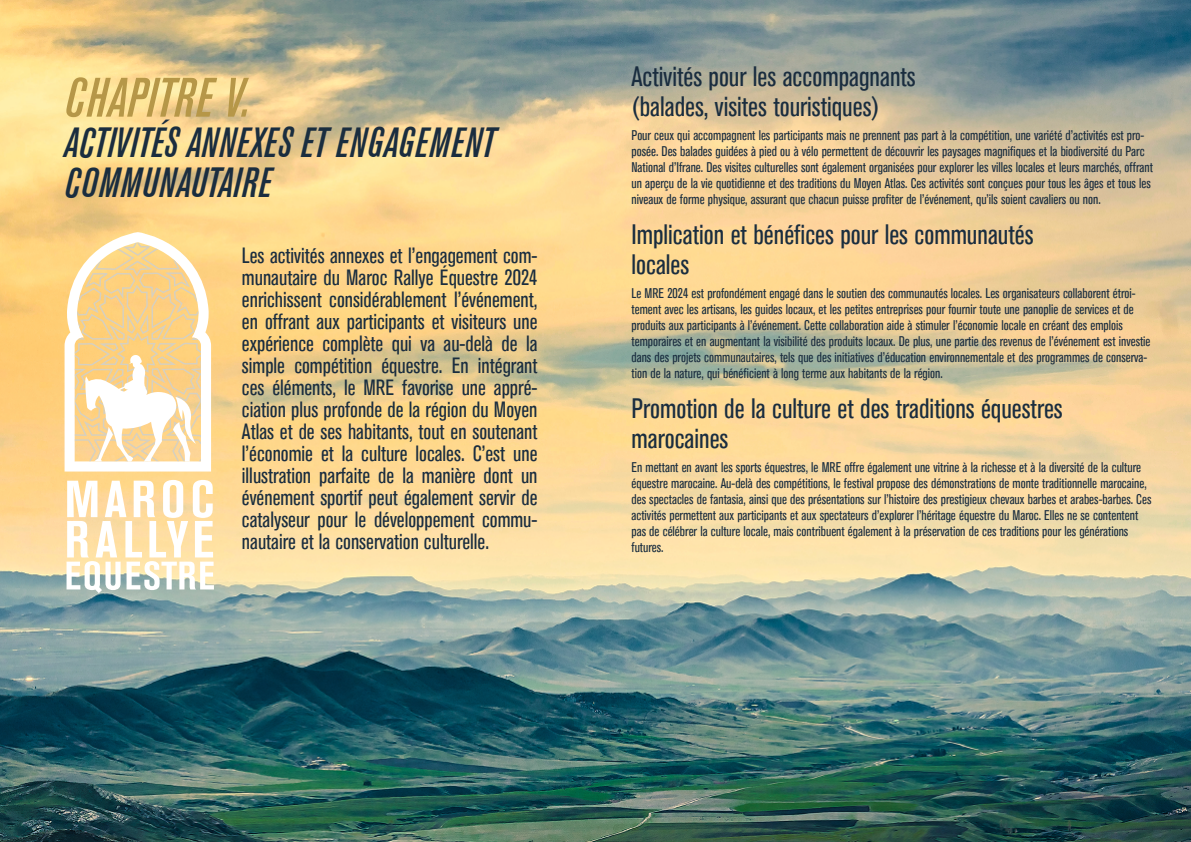
<style>
.page{position:relative;width:1191px;height:842px;background:#fff}
.page>*{position:absolute;margin:0;border:0;box-sizing:border-box;transform-origin:0 0}
.t1{font:italic 500 55px "Akzidenz Grot Con BQ";letter-spacing:.01em;color:#b69748}
.t2{font:italic 500 42px/40px "Akzidenz Grot Con BQ";letter-spacing:.02em;color:#1a2d3f}
.t3{font:condensed 28px/30px "Akzidenz Grotesk BE";color:#1a2d3f}
.t4{font:condensed 22px/22px "Akzidenz Grotesk BE";color:#1a2d3f;text-align:justify}
.t5{font:condensed 14px/16px "Akzidenz Grotesk BE";color:#1a2d3f}
</style>
<div class="page">
<img style="left:0;top:0;width:1191px;height:842px">
<svg style="left:67px;top:480px;width:147px;height:113px"></svg>
<svg style="left:65px;top:232px;width:146px;height:239px"></svg>
<h1 class="t1" style="left:65px;top:66px;width:187px">CHAPITRE V.</h1>
<h2 class="t2" style="left:65px;top:123px;width:432px">ACTIVITÉS ANNEXES ET ENGAGEMENT<br>COMMUNAUTAIRE</h2>
<p class="t4" style="left:242px;top:245px;width:297px">Les activités annexes et l’engagement com&shy;munautaire du Maroc Rallye Équestre 2024 enrichissent considérablement l’événement, en offrant aux participants et visiteurs une expérience complète qui va au-delà de la simple compétition équestre. En intégrant ces éléments, le MRE favorise une appré&shy;ciation plus profonde de la région du Moyen Atlas et de ses habitants, tout en soutenant l’économie et la culture locales. C’est une illustration parfaite de la manière dont un événement sportif peut également servir de catalyseur pour le développement commu&shy;nautaire et la conservation culturelle.</p>
<h3 class="t3" style="left:631px;top:62px;width:286px">Activités pour les accompagnants (balades, visites touristiques)</h3>
<p class="t5" style="left:631px;top:128px;width:523px">Pour ceux qui accompagnent les participants mais ne prennent pas part à la compétition, une variété d’activités est pro&shy;posée. Des balades guidées à pied ou à vélo permettent de découvrir les paysages magnifiques et la biodiversité du Parc National d’Ifrane. Des visites culturelles sont également organisées pour explorer les villes locales et leurs marchés, offrant un aperçu de la vie quotidienne et des traditions du Moyen Atlas. Ces activités sont conçues pour tous les âges et tous les niveaux de forme physique, assurant que chacun puisse profiter de l’événement, qu’ils soient cavaliers ou non.</p>
<h3 class="t3" style="left:631px;top:220px;width:403px">Implication et bénéfices pour les communautés locales</h3>
<p class="t5" style="left:631px;top:286px;width:520px">Le MRE 2024 est profondément engagé dans le soutien des communautés locales. Les organisateurs collaborent étroi&shy;tement avec les artisans, les guides locaux, et les petites entreprises pour fournir toute une panoplie de services et de produits aux participants à l’événement. Cette collaboration aide à stimuler l’économie locale en créant des emplois temporaires et en augmentant la visibilité des produits locaux. De plus, une partie des revenus de l’événement est investie dans des projets communautaires, tels que des initiatives d’éducation environnementale et des programmes de conserva&shy;tion de la nature, qui bénéficient à long terme aux habitants de la région.</p>
<h3 class="t3" style="left:631px;top:394px;width:433px">Promotion de la culture et des traditions équestres marocaines</h3>
<p class="t5" style="left:631px;top:460px;width:521px">En mettant en avant les sports équestres, le MRE offre également une vitrine à la richesse et à la diversité de la culture équestre marocaine. Au-delà des compétitions, le festival propose des démonstrations de monte traditionnelle marocaine, des spectacles de fantasia, ainsi que des présentations sur l’histoire des prestigieux chevaux barbes et arabes-barbes. Ces activités permettent aux participants et aux spectateurs d’explorer l’héritage équestre du Maroc. Elles ne se contentent pas de célébrer la culture locale, mais contribuent également à la préservation de ces traditions pour les générations futures.</p>
</div>
